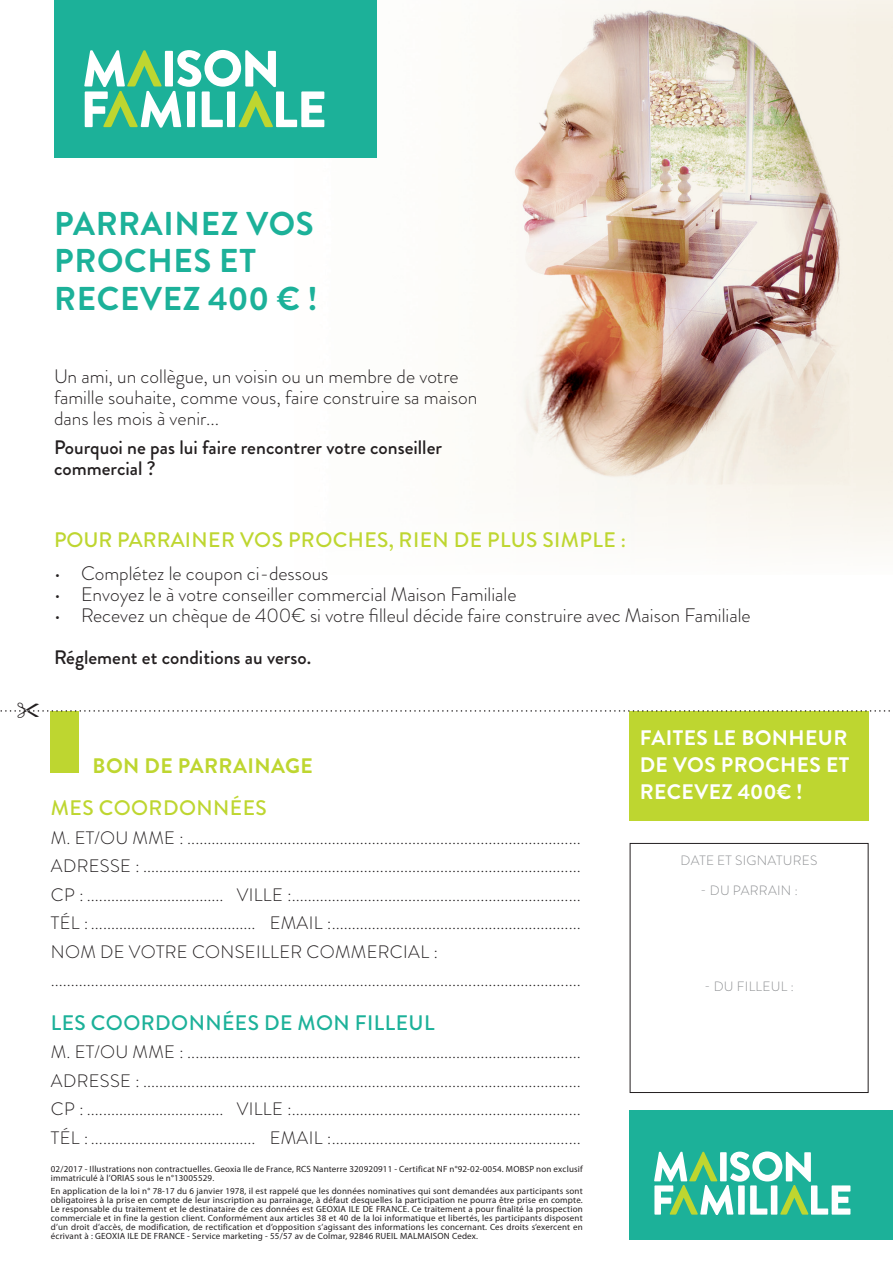
<style>
.page{position:relative;width:893px;height:1263px;background:#fff}
.page>*{position:absolute;margin:0;border:0;box-sizing:border-box;transform-origin:0 0}
.t1{font:700 33px/37.5px "Brandon Grotesque";letter-spacing:.02em;color:#1cb199}
.t2{font:500 21px "Brandon Grotesque";letter-spacing:.02em;color:#bed630}
.t3{font:700 21px/27px "Brandon Grotesque";letter-spacing:.02em;color:#fff;text-align:justify}
.t4{font:500 21px "Brandon Grotesque";letter-spacing:.02em;color:#1cb199}
.t5{font:700 21px "Brandon Grotesque";color:#bed630}
.t6{font:300 19.5px/21px "Brandon Grotesque";color:#231f20}
.t7{font:500 19.5px/21px "Brandon Grotesque";color:#231f20}
.t8{font:300 18px/28.5px "Brandon Grotesque";letter-spacing:.02em;color:#231f20;text-align:justify}
.t9{font:300 13.5px "Brandon Grotesque";letter-spacing:.02em;color:#8d8f92}
.t10{font:9px/9px "Myriad Pro";letter-spacing:.02em;color:#231f20}
</style>
<div class="page">
<img style="left:376px;top:0;width:517px;height:545px">
<div style="left:54px;top:0;width:322px;height:158px;background:#1cb199"></div>
<svg style="left:84px;top:50px;width:240px;height:78px"></svg>
<div style="left:51px;top:712px;width:28px;height:61px;background:#bed630"></div>
<div style="left:629px;top:1110px;width:264px;height:130px;background:#1cb199"></div>
<svg style="left:654px;top:1151px;width:196px;height:64px"></svg>
<div style="left:630px;top:843px;width:238px;height:250px;border:1px solid #231f20"></div>
<div style="left:629px;top:712px;width:240px;height:109px;background:#bed630"></div>
<svg style="left:0;top:710px;width:890px;height:8px"></svg>
<h1 class="t1" style="left:54px;top:205px;width:265px">PARRAINEZ VOS<br>PROCHES ET<br>RECEVEZ 400 € !</h1>
<p class="t6" style="left:54px;top:366px;width:425px">Un ami, un collègue, un voisin ou un membre de votre famille souhaite, comme vous, faire construire sa maison dans les mois à venir...</p>
<p class="t7" style="left:54px;top:438px;width:389px">Pourquoi ne pas lui faire rencontrer votre conseiller commercial ?</p>
<p class="t2" style="left:54px;top:525px;width:358px">POUR PARRAINER VOS PROCHES, rien</p>
<p class="t2" style="left:454px;top:525px;width:174px">de plus simple :</p>
<p class="t6" style="left:54px;top:563px;width:276px">• Complétez le coupon ci-dessous</p>
<p class="t6" style="left:54px;top:584px;width:464px">• Envoyez le à votre conseiller commercial Maison Familiale</p>
<p class="t6" style="left:54px;top:605px;width:698px">• Recevez un chèque de 400€ si votre filleul décide faire construire avec Maison Familiale</p>
<p class="t7" style="left:54px;top:647px;width:259px">Réglement et conditions au verso.</p>
<p class="t5" style="left:93px;top:751px;width:100px">BON DE PARRAINA</p>
<p class="t5" style="left:285px;top:751px;width:26px">GE</p>
<p class="t2" style="left:51px;top:793px;width:204px">MES COORDONNées</p>
<p class="t8" style="left:51px;top:823px;width:531px">M. ET/OU MME : ..................................................................................................<br>ADRESSE : .............................................................................................................<br>CP : .................................. VILLE :........................................................................ tél :......................................... email</p>
<p class="t8" style="left:327px;top:909px;width:255px">:..............................................................</p>
<p class="t8" style="left:51px;top:937px;width:91px">NOM DE votre</p>
<p class="t8" style="left:192px;top:937px;width:12px">conseiller</p>
<p class="t8" style="left:307px;top:937px;width:14px">commercial</p>
<p class="t8" style="left:51px;top:937px;width:531px;text-indent:383px">: ....................................................................................................................................</p>
<p class="t4" style="left:51px;top:1008px;width:57px">LES coor</p>
<p class="t4" style="left:155px;top:1008px;width:33px">donn</p>
<p class="t4" style="left:222px;top:1008px;width:214px">ées de mon fi lleu l</p>
<p class="t8" style="left:51px;top:1038px;width:531px">M. ET/OU MME : ..................................................................................................<br>ADRESSE : .............................................................................................................<br>CP : .................................. VILLE :........................................................................ tél :......................................... email</p>
<p class="t8" style="left:327px;top:1123px;width:255px">:..............................................................</p>
<p class="t10" style="left:51px;top:1164px;width:533px">02/2017 - Illustrations non contractuelles. Geoxia Ile de France, RCS Nanterre 320920911 - Certificat NF n°92-02-0054. MOBSP non exclusif immatriculé à l’ORIAS sous le n°13005529.</p>
<p class="t10" style="left:51px;top:1186px;width:533px;text-align:justify">En application de la loi n° 78-17 du 6 janvier 1978, il est rappelé que les données nominatives qui sont demandées aux participants sont obligatoires à la prise en compte de leur inscription au parrainage, à défaut desquelles la participation ne pourra être prise en compte.<br>Le responsable du traitement et le destinataire de ces données est GEOXIA ILE DE FRANCE. Ce traitement a pour finalité la prospection commerciale et in fine la gestion client. Conformément aux articles 38 et 40 de la loi informatique et libertés, les participants disposent d’un droit d’accès, de modification, de rectification et d’opposition s’agissant des informations les concernant. Ces droits s’exercent en écrivant à : GEOXIA ILE DE FRANCE - Service marketing - 55/57 av de Colmar, 92846 RUEIL MALMAISON Cedex.</p>
<p class="t3" style="left:640px;top:724px;width:211px">FAITES LE BONHEUR DE VOS PROCHES ET RECEVEZ 400€ !</p>
<p class="t9" style="left:681px;top:851px;width:138px">DATE ET SIGNATURES</p>
<p class="t9" style="left:700px;top:881px;width:99px">- DU PARRAIN :</p>
<p class="t9" style="left:704px;top:977px;width:91px">- DU FILLEUL :</p>
</div>
